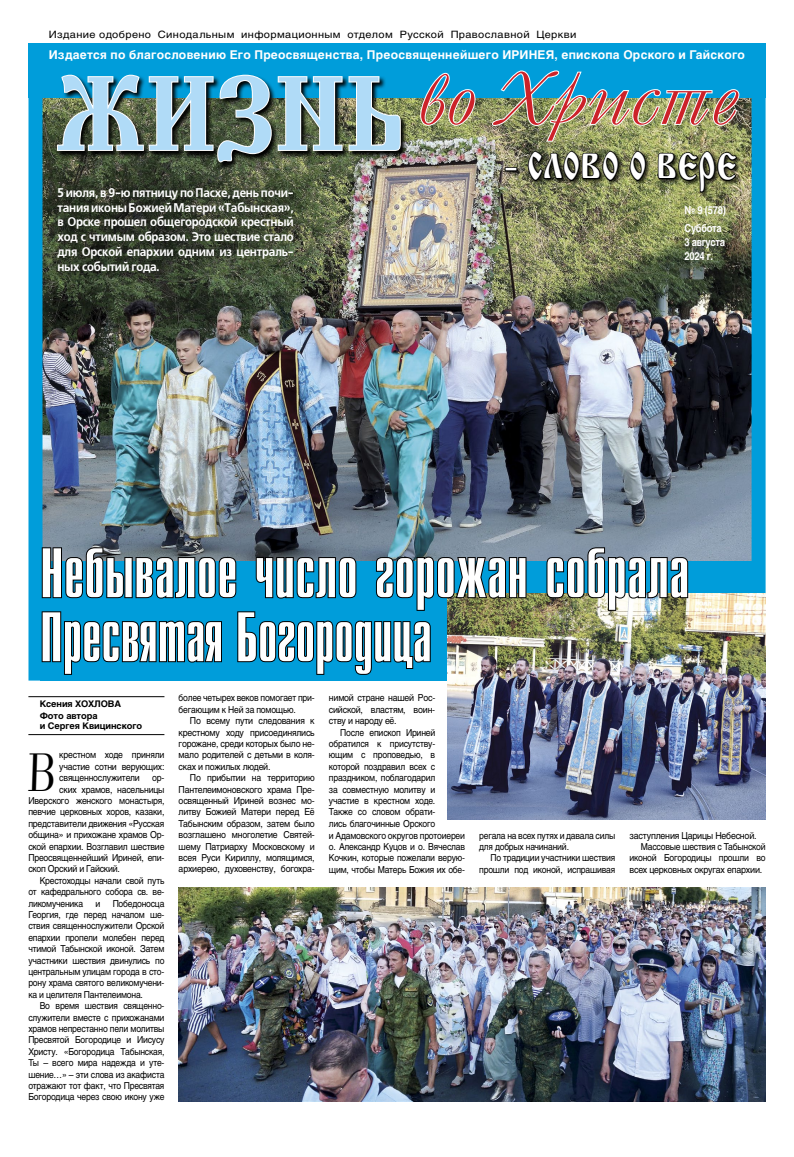
<style>
.page{position:relative;width:794px;height:1157px;background:#fff}
.page>*{position:absolute;margin:0;border:0;box-sizing:border-box;transform-origin:0 0}
.t1{font:104px "Izhitsa C";letter-spacing:.01em;color:#b0dbf7;scale:.87 1}
.t2{font:87px "Decor C";letter-spacing:.035em;color:#cc2229;scale:1.1 1}
.t3{font:69.8px/64px "Compact C";letter-spacing:-.005em;color:#fff;scale:1.08 1}
.t4{font:53.7px "New Standard C";color:#000;scale:.76 1}
.t5{font:52.5px "Izhitsa C";letter-spacing:.01em;color:#fff;scale:.75 1}
.t6{font:700 12.6px/14.8px "Free Set C";letter-spacing:-.02em;color:#fff;text-align:justify;scale:.91 1}
.t7{font:700 12px "Helios";letter-spacing:.02em;color:#fff}
.t8{font:700 11px/18px "Helios";letter-spacing:-.03em;color:#fff;scale:.85 1}
.t9{font:10px "Helios";letter-spacing:.03em;color:#000;scale:1.1 1}
.t10{font:9.5px/11.4px "Helios";letter-spacing:-.025em;color:#000;scale:.9 1}
.t11{font:9.5px/11.4px "Helios";letter-spacing:-.025em;color:#000;text-align:justify;scale:.92 1}
.t12{font:9.5px/11.4px "Helios";letter-spacing:-.025em;color:#000;text-align:justify;scale:.91 1}
.t13{font:9.5px "Helios";letter-spacing:-.025em;color:#000;scale:.93 1}
.t14{font:700 9px/12px "Helios";letter-spacing:-.005em;color:#000}
.s1{font-size:74.8px}
.s2{font-size:67px}
.s3{font-size:41px}
</style>
<div class="page">
<img style="left:42px;top:98px;width:709px;height:463px">
<div style="left:28px;top:43px;width:737px;height:55px;background:#009dda"></div>
<div style="left:40px;top:561px;width:713px;height:119px;background:#009dda"></div>
<div style="left:28px;top:85px;width:14px;height:595px;background:#009dda"></div>
<div style="left:751px;top:74px;width:14px;height:606px;background:#009dda"></div>
<img style="left:56px;top:98px;width:352px;height:72px">
<img style="left:56px;top:74px;width:346px;height:89px">
<svg style="left:46px;top:176px;width:259px;height:108px;background:#373f2e"></svg>
<svg style="left:419px;top:72px;width:58px;height:55px"></svg>
<img style="left:491px;top:70px;width:249px;height:187px">
<hr style="left:28px;top:696px;width:136px;height:1px;background:#000">
<hr style="left:28px;top:734px;width:136px;height:1px;background:#000">
<img style="left:447px;top:594px;width:318px;height:226px">
<img style="left:179px;top:887px;width:586px;height:214px">
<img style="left:545px;top:546px;width:144px;height:66px">
<svg style="left:41px;top:546px;width:486px;height:130px"></svg>
<p class="t9" style="left:49px;top:29px;width:481px">Издание одобрено Синодальным информационным отделом Русской Православной Церкви</p>
<p class="t7" style="left:49px;top:47px;width:697px">Издается по благословению Его Преосвященства, Преосвященнейшего ИРИНЕЯ, епископа Орского и Гайского</p>
<h1 class="t1" style="left:56px;top:56px;width:401px">ЖИЗНЬ</h1>
<h3 class="t6" style="left:57px;top:185px;width:261px">5 июля, в 9-ю пятницу по Пасхе, день почи&shy;тания иконы Божией Матери «Табынская», в Орске прошел общегородской крестный ход с чтимым образом. Это шествие стало для Орской епархии одним из централь&shy;ных событий года.</h3>
<h2 class="t2" style="left:420px;top:45px;width:291px">во <span class="s1">Х</span><span class="s2">р</span>исте</h2>
<h3 class="t5" style="left:504px;top:131px;width:310px"><span class="s3">-</span> слово о вере</h3>
<p class="t8" style="left:684px;top:201px;width:50px">№ 9 (578)<br>Суббота</p>
<p class="t8" style="left:684px;top:235px;width:49px;line-height:14px">3 августа<br>2024 г.</p>
<h3 class="t3" style="left:40px;top:543px;width:603px">Небывалое число горожан собрала<br>Пресвятая Богородица</h3>
<p class="t14" style="left:40px;top:698px;width:83px">Ксения ХОХЛОВА<br>Фото автора</p>
<p class="t14" style="left:40px;top:720px;width:104px">и Сергея Квицинского</p>
<h3 class="t4" style="left:25px;top:743px;width:43px">В</h3>
<p class="t12" style="left:59px;top:749px;width:117px">крестном ходе приняли участие сотни верующих: священнослужители</p>
<p class="t12" style="left:152px;top:772px;width:15px">ор-</p>
<p class="t12" style="left:59px;top:783px;width:117px">ских храмов, насельницы</p>
<p class="t12" style="left:28px;top:794px;width:151px">Иверского женского монастыря,</p>
<p class="t12" style="left:28px;top:806px;width:151px">певчие церковных хоров, казаки,</p>
<p class="t12" style="left:28px;top:817px;width:151px">представители движения «Русская</p>
<p class="t12" style="left:28px;top:829px;width:151px">община» и прихожане храмов Ор-</p>
<p class="t12" style="left:28px;top:840px;width:151px">ской епархии. Возглавил шествие</p>
<p class="t12" style="left:28px;top:851px;width:151px">Преосвященнейший Ириней, епи-</p>
<p class="t12" style="left:28px;top:863px;width:102px">скоп Орский и Гайский.</p>
<p class="t10" style="left:40px;top:874px;width:140px">Крестоходцы начали свой путь</p>
<p class="t10" style="left:28px;top:886px;width:153px">от кафедрального собора св. ве-</p>
<p class="t10" style="left:28px;top:897px;width:62px">ликомученика</p>
<p class="t10" style="left:95px;top:897px;width:7px">и</p>
<p class="t10" style="left:28px;top:897px;width:153px;text-align:justify;text-indent:84px">Победоносца Георгия, где перед началом ше&shy;ствия священнослужители Орской епархии пропели молебен перед чтимой Табынской иконой. Затем участники шествия двинулись по центральным улицам города в сто&shy;рону храма святого великомучени&shy;ка и целителя Пантелеимона.</p>
<p class="t10" style="left:28px;top:1000px;width:153px;text-align:justify;text-indent:11px">Во время шествия священно&shy;служители вместе с прихожанами храмов непрестанно пели молитвы Пресвятой Богородице и Иисусу Христу. «Богородица Табынская, Ты – всего мира надежда и уте&shy;шение…» – эти слова из акафиста отражают тот факт, что Пресвятая Богородица через свою икону уже</p>
<p class="t10" style="left:179px;top:692px;width:153px">более четырех веков помогает при&shy;бегающим к Ней за помощью.</p>
<p class="t11" style="left:179px;top:715px;width:149px;text-indent:11px">По всему пути следования к крестному ходу присоединялись горожане, среди которых было не&shy;мало родителей с детьми в коля&shy;сках и пожилых людей.</p>
<p class="t11" style="left:179px;top:772px;width:149px;text-indent:11px">По прибытии на территорию Пантелеимоновского храма Пре&shy;освященный Ириней вознес мо&shy;литву Божией Матери перед Её Табынским образом, затем было возглашено многолетие Святей&shy;шему Патриарху Московскому и всея Руси Кириллу, молящимся, архиерею, духовенству, богохра-</p>
<p class="t11" style="left:329px;top:692px;width:117px">нимой стране нашей Рос&shy;сийской, властям, воин&shy;ству и народу её.</p>
<p class="t10" style="left:329px;top:726px;width:153px;text-indent:11px">После епископ Ириней обратился к присутству-<br>ющим с проповедью, в которой поздравил всех с праздником, поблагодарил<br>за совместную молитву и участие в крестном ходе.<br>Также со словом обрати-<br>лись благочинные Орского<br>и Адамовского округов протоиереи о. Александр Куцов и о. Вячеслав<br>Кочкин, которые пожелали верую&shy;щим, чтобы Матерь Божия их обе-</p>
<p class="t10" style="left:479px;top:829px;width:153px">регала на всех путях и давала силы для добрых начинаний.</p>
<p class="t10" style="left:479px;top:852px;width:153px;text-align:right">По традиции участники шествия прошли под иконой, испрашивая</p>
<p class="t13" style="left:629px;top:829px;width:138px">заступления Царицы Небесной.</p>
<p class="t10" style="left:641px;top:840px;width:140px">Массовые шествия с Табынской</p>
<p class="t10" style="left:629px;top:852px;width:153px">иконой Богородицы прошли во</p>
<p class="t13" style="left:629px;top:863px;width:144px">всех церковных округах епархии.</p>
</div>
